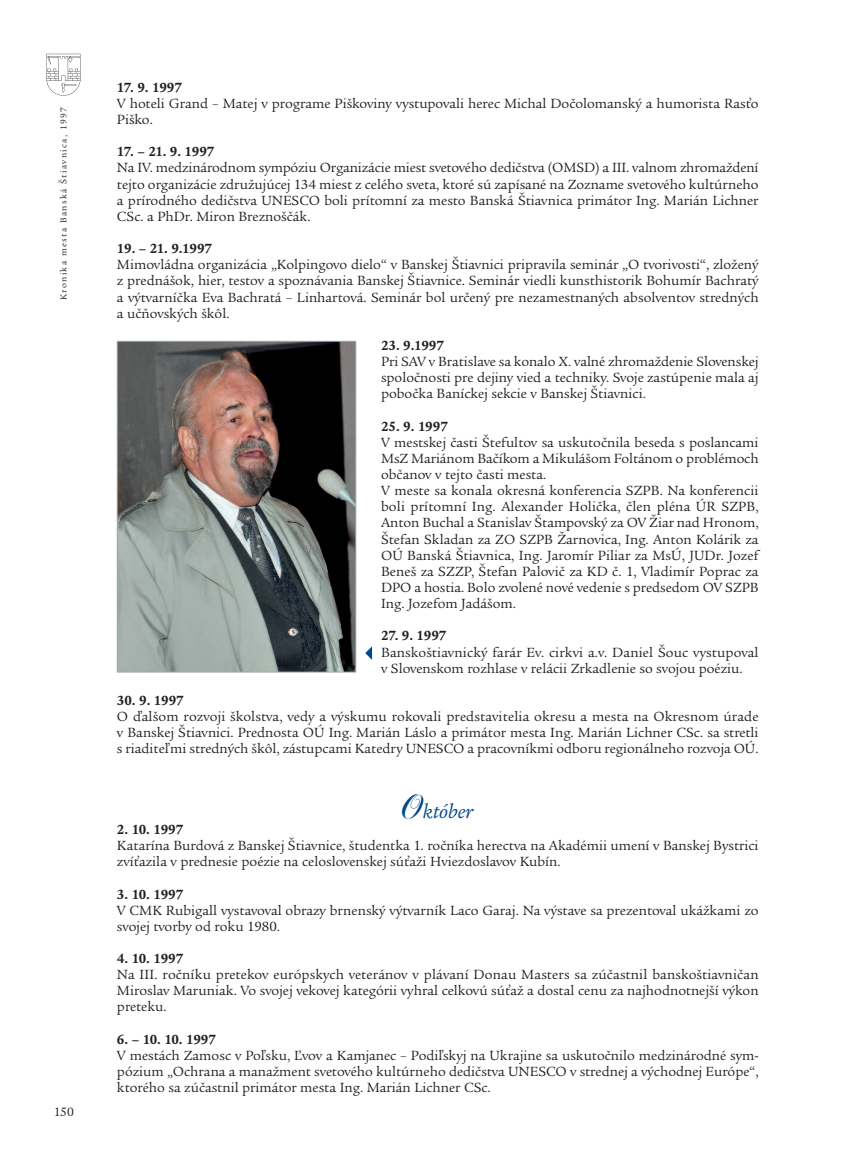
<style>
.page{position:relative;width:865px;height:1170px;background:#fff}
.page>*{position:absolute;margin:0;border:0;box-sizing:border-box;transform-origin:0 0}
.t1{font:italic 20px "Legacy Ser Itc TEE";color:#01498e}
.t2{font:13.75px/16.1px "Legacy Ser Itc TEE";color:#231f20;text-align:justify}
.t3{font:700 13.75px "Legacy Ser Itc TEE";color:#231f20}
.t4{font:12.5px "Legacy Ser Itc TEE";color:#231f20}
.t5{font:8.75px "Legacy Ser Itc TEE";letter-spacing:.15em;color:#231f20}
.s1{font-family:"Chopin Script";font-style:normal;font-size:37.5px}
</style>
<div class="page">
<svg style="left:46px;top:54px;width:34px;height:42px"></svg>
<img style="left:119px;top:343px;width:235px;height:327px">
<div style="left:117px;top:341px;width:239px;height:331px;border:1px solid #a8a9ad"></div>
<svg style="left:365px;top:646px;width:7px;height:14px"></svg>
<p class="t5" style="left:58px;top:300px;width:194px;rotate:-90deg">Kronika mesta Banská Štiavnica, 1997</p>
<p class="t4" style="left:54px;top:1103px;width:22px">150</p>
<p class="t3" style="left:117px;top:79px;width:66px">17. 9. 1997</p>
<p class="t2" style="left:117px;top:95px;width:643px">V hoteli Grand – Matej v programe Piškoviny vystupovali herec Michal Dočolomanský a humorista Rasťo<br>Piško.</p>
<p class="t3" style="left:117px;top:143px;width:99px">17. – 21. 9. 1997</p>
<p class="t2" style="left:117px;top:160px;width:643px">Na IV. medzinárodnom sympóziu Organizácie miest svetového dedičstva (OMSD) a III. valnom zhromaždení tejto organizácie združujúcej 134 miest z celého sveta, ktoré sú zapísané na Zozname svetového kultúrneho a prírodného dedičstva UNESCO boli prítomní za mesto Banská Štiavnica primátor Ing. Marián Lichner CSc. a PhDr. Miron Breznoščák.</p>
<p class="t3" style="left:117px;top:240px;width:97px">19. – 21. 9.1997</p>
<p class="t2" style="left:117px;top:256px;width:643px">Mimovládna organizácia „Kolpingovo dielo“ v Banskej Štiavnici pripravila seminár „O tvorivosti“, zložený z prednášok, hier, testov a spoznávania Banskej Štiavnice. Seminár viedli kunsthistorik Bohumír Bachratý a výtvarníčka Eva Bachratá – Linhartová. Seminár bol určený pre nezamestnaných absolventov stredných a učňovských škôl.</p>
<p class="t3" style="left:381px;top:337px;width:64px">23. 9.1997</p>
<p class="t2" style="left:381px;top:353px;width:379px">Pri SAV v Bratislave sa konalo X. valné zhromaždenie Slovenskej spoločnosti pre dejiny vied a techniky. Svoje zastúpenie mala aj pobočka Baníckej sekcie v Banskej Štiavnici.</p>
<p class="t3" style="left:381px;top:418px;width:68px">25. 9. 1997</p>
<p class="t2" style="left:381px;top:434px;width:379px;text-align:left">V mestskej časti Štefultov sa uskutočnila beseda s poslancami MsZ Mariánom Bačíkom a Mikulášom Foltánom o problémoch občanov v tejto časti mesta.<br>V meste sa konala okresná konferencia SZPB. Na konferencii boli prítomní Ing. Alexander Holička, člen pléna ÚR SZPB, Anton Buchal a Stanislav Štampovský za OV Žiar nad Hronom, Štefan Skladan za ZO SZPB Žarnovica, Ing. Anton Kolárik za OÚ Banská Štiavnica, Ing. Jaromír Piliar za MsÚ, JUDr. Jozef Beneš za SZZP, Štefan Palovič za KD č. 1, Vladimír Poprac za DPO a hostia. Bolo zvolené nové vedenie s predsedom OV SZPB Ing. Jozefom Jadášom.</p>
<p class="t3" style="left:381px;top:627px;width:67px">27. 9. 1997</p>
<p class="t2" style="left:381px;top:643px;width:379px">Banskoštiavnický farár Ev. cirkvi a.v. Daniel Šouc vystupoval v Slovenskom rozhlase v relácii Zrkadlenie so svojou poéziu.</p>
<p class="t3" style="left:117px;top:692px;width:68px">30. 9. 1997</p>
<p class="t2" style="left:117px;top:708px;width:643px">O ďalšom rozvoji školstva, vedy a výskumu rokovali predstavitelia okresu a mesta na Okresnom úrade v Banskej Štiavnici. Prednosta OÚ Ing. Marián Láslo a primátor mesta Ing. Marián Lichner CSc. sa stretli s riaditeľmi stredných škôl, zástupcami Katedry UNESCO a pracovníkmi odboru regionálneho rozvoja OÚ.</p>
<h1 class="t1" style="left:402px;top:799px;width:72px"><span class="s1">O</span>któber</h1>
<p class="t3" style="left:117px;top:821px;width:68px">2. 10. 1997</p>
<p class="t2" style="left:117px;top:837px;width:643px">Katarína Burdová z Banskej Štiavnice, študentka 1. ročníka herectva na Akadémii umení v Banskej Bystrici zvíťazila v prednesie poézie na celoslovenskej súťaži Hviezdoslavov Kubín.</p>
<p class="t3" style="left:117px;top:885px;width:68px">3. 10. 1997</p>
<p class="t2" style="left:117px;top:901px;width:643px">V CMK Rubigall vystavoval obrazy brnenský výtvarník Laco Garaj. Na výstave sa prezentoval ukážkami zo svojej tvorby od roku 1980.</p>
<p class="t3" style="left:117px;top:950px;width:68px">4. 10. 1997</p>
<p class="t2" style="left:117px;top:966px;width:643px">Na III. ročníku pretekov európskych veteránov v plávaní Donau Masters sa zúčastnil banskoštiavničan Miroslav Maruniak. Vo svojej vekovej kategórii vyhral celkovú súťaž a dostal cenu za najhodnotnejší výkon preteku.</p>
<p class="t3" style="left:117px;top:1030px;width:100px">6. – 10. 10. 1997</p>
<p class="t2" style="left:117px;top:1046px;width:643px">V mestách Zamosc v Poľsku, Ľvov a Kamjanec – Podiľskyj na Ukrajine sa uskutočnilo medzinárodné sym&shy;pózium „Ochrana a manažment svetového kultúrneho dedičstva UNESCO v strednej a východnej Európe“, ktorého sa zúčastnil primátor mesta Ing. Marián Lichner CSc.</p>
</div>
